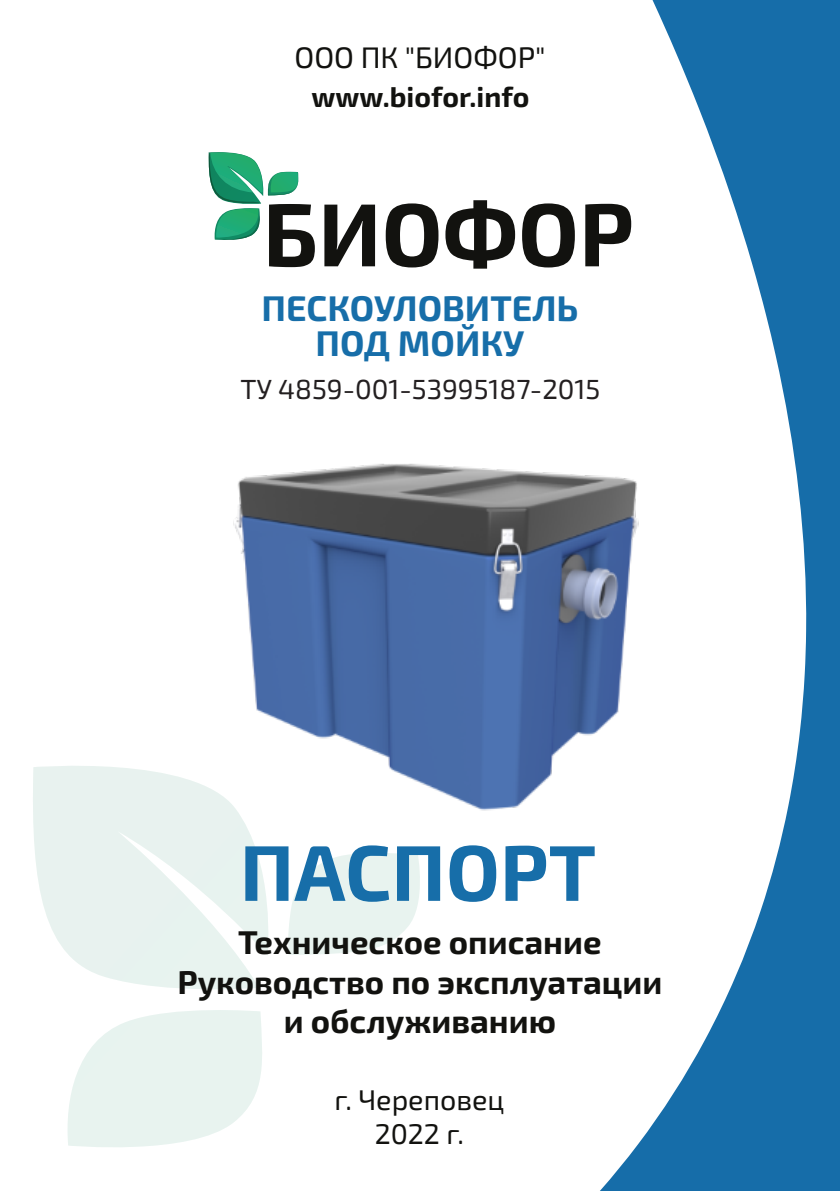
<style>
.page{position:relative;width:840px;height:1191px;background:#fff}
.page>*{position:absolute;margin:0;border:0;box-sizing:border-box;transform-origin:0 0}
.t1{font:700 89.4px "Exo 2.0";color:#12120f}
.t2{font:700 79px "Exo 2.0";color:#176ea9}
.t3{font:700 35.6px/35.6px "Exo 2.0";color:#176ea9;text-align:center}
.t4{font:700 32.8px/39.4px "Exo 2.0";color:#12120f;text-align:center}
.t5{font:29.6px "Exo 2.0";color:#12120f}
.t6{font:28.4px/34.2px "Exo 2.0";color:#12120f;text-align:center}
.t7{font:700 28.4px "Exo 2.0";color:#12120f}
.t8{font:27.6px "Exo 2.0";color:#231f20}
</style>
<div class="page">
<svg style="left:33px;top:766px;width:235px;height:223px"></svg>
<svg style="left:288px;top:867px;width:132px;height:88px;background:#ebf4f1"></svg>
<svg style="left:67px;top:1010px;width:195px;height:137px"></svg>
<svg style="left:600px;top:0;width:239px;height:1191px;fill:#166da9"></svg>
<svg style="left:208px;top:152px;width:91px;height:88px"></svg>
<img style="left:147px;top:291px;width:576px;height:576px">
<p class="t5" style="left:294px;top:47px;width:252px">ООО ПК "БИОФОР"</p>
<p class="t7" style="left:311px;top:87px;width:219px">www.biofor.info</p>
<h1 class="t1" style="left:262px;top:204px;width:372px">БИОФОР</h1>
<p class="t3" style="left:261px;top:294px;width:318px">ПЕСКОУЛОВИТЕЛЬ<br>ПОД МОЙКУ</p>
<p class="t8" style="left:240px;top:379px;width:361px">ТУ 4859-001-53995187-2015</p>
<h2 class="t2" style="left:239px;top:845px;width:358px">ПАСПОРТ</h2>
<p class="t4" style="left:177px;top:926px;width:486px">Техническое описание<br>Руководство по эксплуатации и обслуживанию</p>
<p class="t6" style="left:334px;top:1085px;width:172px">г. Череповец<br>2022 г.</p>
</div>
